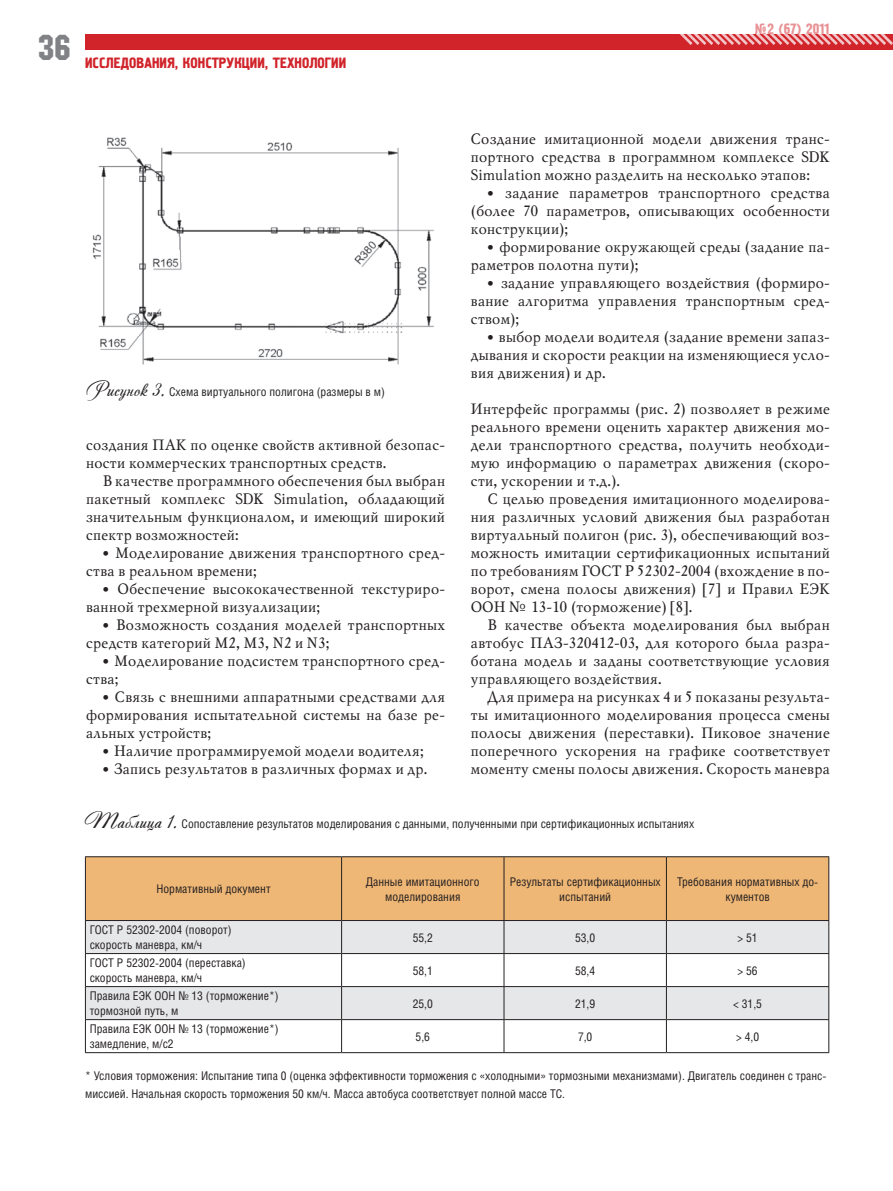
<style>
.page{position:relative;width:893px;height:1191px;background:#fff}
.page>*{position:absolute;margin:0;border:0;box-sizing:border-box;transform-origin:0 0}
.t1{font:36px "Machine C";color:#808285}
.TEXT{font:15px/18px "Mysl C";color:#231f20;text-align:justify}
.KOLONTITUL{font:15px "Pollock 1 C";color:#d1232a}
.PODPIS{font:12px/18px "Helios Cond";color:#231f20}
.BEZ_ABZACA_BEZ{font:12px/15px "Helios Cond";color:#231f20;text-align:center}
.s1{font-family:"Calibri"}
.s2{font-family:"Andantinoscript";font-size:21px}
</style>
<div class="page">
<div style="left:85px;top:34px;width:808px;height:16px;background:#d1232a"></div>
<svg style="left:679px;top:34px;width:214px;height:11px"></svg>
<div style="left:86px;top:857px;width:742px;height:63px;background:#efb776"></div>
<svg style="left:86px;top:921px;width:742px;height:98px;fill:#e6e7e9"></svg>
<hr style="left:85px;top:856px;width:257px;height:1px;background:#231f20">
<hr style="left:85px;top:857px;width:1px;height:63px;background:#231f20">
<hr style="left:342px;top:856px;width:162px;height:1px;background:#231f20">
<hr style="left:341px;top:857px;width:1px;height:63px;background:#231f20">
<hr style="left:504px;top:856px;width:162px;height:1px;background:#231f20">
<hr style="left:504px;top:857px;width:1px;height:63px;background:#231f20">
<hr style="left:666px;top:856px;width:163px;height:1px;background:#231f20">
<hr style="left:666px;top:857px;width:1px;height:63px;background:#231f20">
<hr style="left:828px;top:857px;width:1px;height:63px;background:#231f20">
<hr style="left:85px;top:920px;width:257px;height:1px;background:#231f20">
<hr style="left:85px;top:921px;width:1px;height:32px;background:#231f20">
<hr style="left:342px;top:920px;width:162px;height:1px;background:#231f20">
<hr style="left:341px;top:921px;width:1px;height:32px;background:#231f20">
<hr style="left:504px;top:920px;width:162px;height:1px;background:#231f20">
<hr style="left:504px;top:921px;width:1px;height:32px;background:#231f20">
<hr style="left:666px;top:920px;width:163px;height:1px;background:#231f20">
<hr style="left:666px;top:921px;width:1px;height:32px;background:#231f20">
<hr style="left:828px;top:921px;width:1px;height:32px;background:#231f20">
<hr style="left:85px;top:953px;width:257px;height:1px;background:#231f20">
<hr style="left:85px;top:954px;width:1px;height:32px;background:#231f20">
<hr style="left:342px;top:953px;width:162px;height:1px;background:#231f20">
<hr style="left:341px;top:954px;width:1px;height:32px;background:#231f20">
<hr style="left:504px;top:953px;width:162px;height:1px;background:#231f20">
<hr style="left:504px;top:954px;width:1px;height:32px;background:#231f20">
<hr style="left:666px;top:953px;width:163px;height:1px;background:#231f20">
<hr style="left:666px;top:954px;width:1px;height:32px;background:#231f20">
<hr style="left:828px;top:954px;width:1px;height:32px;background:#231f20">
<hr style="left:85px;top:986px;width:257px;height:1px;background:#231f20">
<hr style="left:85px;top:987px;width:1px;height:32px;background:#231f20">
<hr style="left:342px;top:986px;width:162px;height:1px;background:#231f20">
<hr style="left:341px;top:987px;width:1px;height:32px;background:#231f20">
<hr style="left:504px;top:986px;width:162px;height:1px;background:#231f20">
<hr style="left:504px;top:987px;width:1px;height:32px;background:#231f20">
<hr style="left:666px;top:986px;width:163px;height:1px;background:#231f20">
<hr style="left:666px;top:987px;width:1px;height:32px;background:#231f20">
<hr style="left:828px;top:987px;width:1px;height:32px;background:#231f20">
<hr style="left:85px;top:1019px;width:257px;height:1px;background:#231f20">
<hr style="left:85px;top:1020px;width:1px;height:32px;background:#231f20">
<hr style="left:342px;top:1019px;width:162px;height:1px;background:#231f20">
<hr style="left:341px;top:1020px;width:1px;height:32px;background:#231f20">
<hr style="left:504px;top:1019px;width:162px;height:1px;background:#231f20">
<hr style="left:504px;top:1020px;width:1px;height:32px;background:#231f20">
<hr style="left:666px;top:1019px;width:163px;height:1px;background:#231f20">
<hr style="left:666px;top:1020px;width:1px;height:32px;background:#231f20">
<hr style="left:828px;top:1020px;width:1px;height:32px;background:#231f20">
<hr style="left:85px;top:1052px;width:257px;height:1px;background:#231f20">
<hr style="left:342px;top:1052px;width:162px;height:1px;background:#231f20">
<hr style="left:504px;top:1052px;width:162px;height:1px;background:#231f20">
<hr style="left:666px;top:1052px;width:163px;height:1px;background:#231f20">
<img style="left:92px;top:137px;width:342px;height:228px">
<h1 class="t1" style="left:38px;top:27px;width:34px">36</h1>
<p class="KOLONTITUL" style="left:85px;top:55px;width:263px">ИССЛЕДОВАНИЯ, КОНСТРУКЦИИ, ТЕХНОЛОГИИ</p>
<p class="KOLONTITUL" style="left:755px;top:21px;width:76px">№2 (67) 2011</p>
<p class="TEXT" style="left:470px;top:130px;width:361px">Создание имитационной модели движения транс&shy;портного средства в программном комплексе SDK Simulation можно разделить на несколько этапов:</p>
<p class="TEXT" style="left:470px;top:184px;width:361px;text-indent:17px"><span class="s1">•</span> задание параметров транспортного средства (более 70 параметров, описывающих особенности конструкции);</p>
<p class="TEXT" style="left:470px;top:238px;width:361px;text-indent:17px"><span class="s1">•</span> формирование окружающей среды (задание па&shy;раметров полотна пути);</p>
<p class="TEXT" style="left:470px;top:274px;width:361px;text-indent:17px"><span class="s1">•</span> задание управляющего воздействия (формиро&shy;вание алгоритма управления транспортным сред&shy;ством);</p>
<p class="TEXT" style="left:470px;top:328px;width:361px;text-indent:17px"><span class="s1">•</span> выбор модели водителя (задание времени запаз&shy;дывания и скорости реакции на изменяющиеся усло&shy;вия движения) и др.</p>
<p class="TEXT" style="left:470px;top:400px;width:361px">Интерфейс программы (рис. 2) позволяет в режиме реального времени оценить характер движения мо&shy;дели транспортного средства, получить необходи&shy;мую информацию о параметрах движения (скоро&shy;сти, ускорении и т.д.).</p>
<p class="TEXT" style="left:470px;top:490px;width:361px;text-indent:17px">С целью проведения имитационного моделирова&shy;ния различных условий движения был разработан виртуальный полигон (рис. 3), обеспечивающий воз&shy;можность имитации сертификационных испытаний по требованиям ГОСТ Р 52302-2004 (вхождение в по&shy;ворот, смена полосы движения) [7] и Правил ЕЭК ООН № 13-10 (торможение) [8].</p>
<p class="TEXT" style="left:470px;top:616px;width:361px;text-indent:17px">В качестве объекта моделирования был выбран автобус ПАЗ-320412-03, для которого была разра&shy;ботана модель и заданы соответствующие условия управляющего воздействия.</p>
<p class="TEXT" style="left:470px;top:688px;width:361px;text-indent:17px">Для примера на рисунках 4 и 5 показаны результа&shy;ты имитационного моделирования процесса смены полосы движения (переставки). Пиковое значение поперечного ускорения на графике соответствует моменту смены полосы движения. Скорость маневра</p>
<p class="PODPIS" style="left:85px;top:815px;width:611px"><span class="s2">Таблица 1.</span> Сопоставление результатов моделирования с данными, полученными при сертификационных испытаниях</p>
<p class="PODPIS" style="left:85px;top:383px;width:301px"><span class="s2">Рисунок 3.</span> Схема виртуального полигона (размеры в м)</p>
<p class="TEXT" style="left:85px;top:436px;width:361px">создания ПАК по оценке свойств активной безопас&shy;ности коммерческих транспортных средств.</p>
<p class="TEXT" style="left:85px;top:472px;width:361px;text-indent:17px">В качестве программного обеспечения был выбран пакетный комплекс SDK Simulation, обладающий значительным функционалом, и имеющий широкий спектр возможностей:</p>
<p class="TEXT" style="left:85px;top:544px;width:361px;text-indent:17px"><span class="s1">•</span> Моделирование движения транспортного сред&shy;ства в реальном времени;</p>
<p class="TEXT" style="left:85px;top:580px;width:361px;text-indent:17px"><span class="s1">•</span> Обеспечение высококачественной текстуриро&shy;ванной трехмерной визуализации;</p>
<p class="TEXT" style="left:85px;top:616px;width:361px;text-indent:17px"><span class="s1">•</span> Возможность создания моделей транспортных средств категорий M2, M3, N2 и N3;</p>
<p class="TEXT" style="left:85px;top:652px;width:361px;text-indent:17px"><span class="s1">•</span> Моделирование подсистем транспортного сред&shy;ства;</p>
<p class="TEXT" style="left:85px;top:688px;width:361px;text-indent:17px"><span class="s1">•</span> Связь с внешними аппаратными средствами для формирования испытательной системы на базе ре&shy;альных устройств;</p>
<p class="TEXT" style="left:102px;top:742px;width:323px"><span class="s1">•</span> Наличие программируемой модели водителя;</p>
<p class="TEXT" style="left:102px;top:760px;width:326px"><span class="s1">•</span> Запись результатов в различных формах и др.</p>
<p class="BEZ_ABZACA_BEZ" style="left:156px;top:881px;width:116px">Нормативный документ</p>
<p class="BEZ_ABZACA_BEZ" style="left:90px;top:922px;width:143px">ГОСТ Р 52302-2004 (поворот)</p>
<p class="BEZ_ABZACA_BEZ" style="left:90px;top:937px;width:114px">скорость маневра, км/ч</p>
<p class="BEZ_ABZACA_BEZ" style="left:90px;top:955px;width:158px">ГОСТ Р 52302-2004 (переставка)</p>
<p class="BEZ_ABZACA_BEZ" style="left:90px;top:970px;width:114px">скорость маневра, км/ч</p>
<p class="BEZ_ABZACA_BEZ" style="left:90px;top:988px;width:190px">Правила ЕЭК ООН № 13 (торможение*)</p>
<p class="BEZ_ABZACA_BEZ" style="left:90px;top:1003px;width:90px">тормозной путь, м</p>
<p class="BEZ_ABZACA_BEZ" style="left:366px;top:874px;width:115px">Данные имитационного</p>
<p class="BEZ_ABZACA_BEZ" style="left:385px;top:889px;width:77px">моделирования</p>
<p class="BEZ_ABZACA_BEZ" style="left:510px;top:874px;width:153px">Результаты сертификационных испытаний</p>
<p class="BEZ_ABZACA_BEZ" style="left:677px;top:874px;width:143px">Требования нормативных до&shy;кументов</p>
<p class="BEZ_ABZACA_BEZ" style="left:413px;top:929px;width:22px">55,2</p>
<p class="BEZ_ABZACA_BEZ" style="left:575px;top:929px;width:22px">53,0</p>
<p class="BEZ_ABZACA_BEZ" style="left:737px;top:929px;width:22px">&gt; 51</p>
<p class="BEZ_ABZACA_BEZ" style="left:413px;top:962px;width:22px">58,1</p>
<p class="BEZ_ABZACA_BEZ" style="left:575px;top:962px;width:22px">58,4</p>
<p class="BEZ_ABZACA_BEZ" style="left:737px;top:962px;width:22px">&gt; 56</p>
<p class="BEZ_ABZACA_BEZ" style="left:413px;top:996px;width:22px">25,0</p>
<p class="BEZ_ABZACA_BEZ" style="left:575px;top:996px;width:22px">21,9</p>
<p class="BEZ_ABZACA_BEZ" style="left:733px;top:996px;width:30px">&lt; 31,5</p>
<p class="BEZ_ABZACA_BEZ" style="left:90px;top:1021px;width:190px">Правила ЕЭК ООН № 13 (торможение*)</p>
<p class="BEZ_ABZACA_BEZ" style="left:90px;top:1036px;width:85px">замедление, м/с2</p>
<p class="BEZ_ABZACA_BEZ" style="left:416px;top:1029px;width:16px">5,6</p>
<p class="BEZ_ABZACA_BEZ" style="left:578px;top:1029px;width:16px">7,0</p>
<p class="BEZ_ABZACA_BEZ" style="left:736px;top:1029px;width:25px">&gt; 4,0</p>
<p class="PODPIS" style="left:85px;top:1067px;width:743px">* Условия торможения: Испытание типа 0 (оценка эффективности торможения с «холодными» тормозными механизмами). Двигатель соединен с транс&shy;миссией. Начальная скорость торможения 50 км/ч. Масса автобуса соответствует полной массе ТС.</p>
</div>
